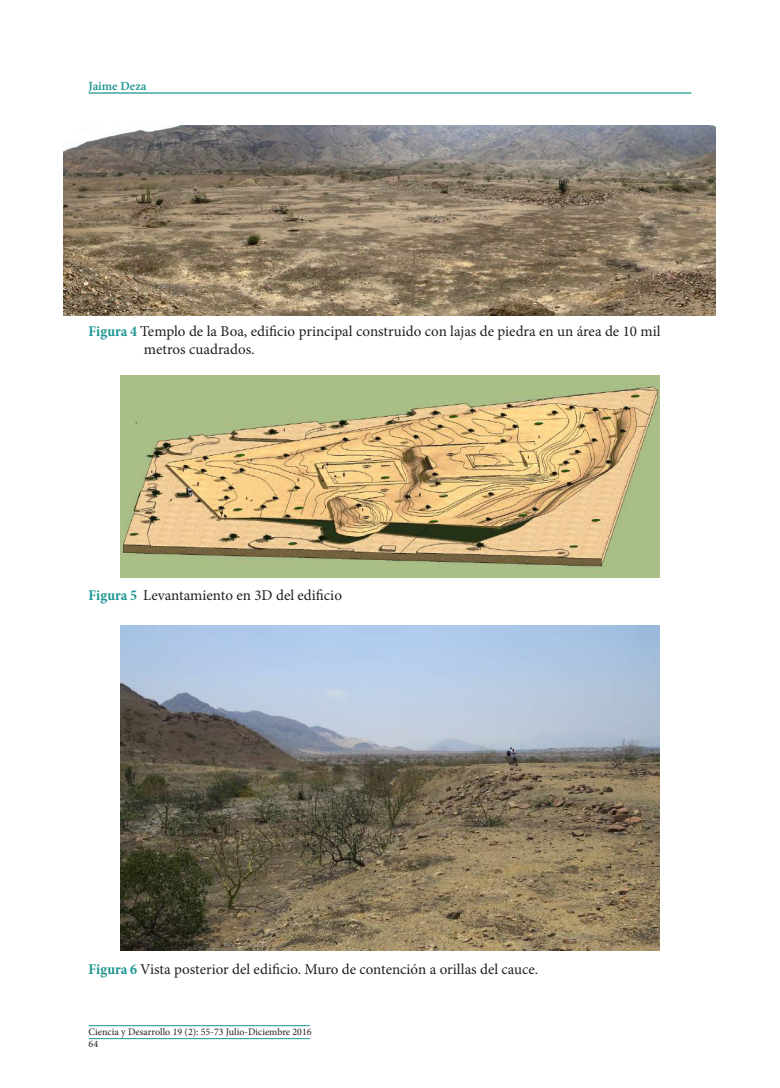
<style>
.page{position:relative;width:780px;height:1088px;background:#fff}
.page>*{position:absolute;margin:0;border:0;box-sizing:border-box;transform-origin:0 0}
.t1{font:15px/18px "Minion Pro";color:#231f20}
.t2{font:600 12.5px "Minion Pro";color:#1c9590}
.t3{font:10px/12px "Minion Pro";color:#231f20}
.s1{font-weight:700;font-stretch:condensed;color:#1c9590}
</style>
<div class="page">
<img style="left:64px;top:125px;width:651px;height:190px">
<img style="left:121px;top:626px;width:538px;height:324px">
<img style="left:120px;top:376px;width:539px;height:202px">
<hr style="left:89px;top:92px;width:602px;height:2px;background:#1c9590">
<hr style="left:89px;top:1025px;width:221px;height:1px;background:#1c9590">
<hr style="left:89px;top:1038px;width:221px;height:1px;background:#1c9590">
<p class="t2" style="left:89px;top:78px;width:59px">Jaime Deza</p>
<p class="t1" style="left:144px;top:322px;width:518px;text-indent:-55px"><span class="s1">Figura 4</span> Templo de la Boa, edificio principal construido con lajas de piedra en un área de 10 mil metros cuadrados.</p>
<p class="t1" style="left:89px;top:586px;width:255px"><span class="s1">Figura 5</span> Levantamiento en 3D del edificio</p>
<p class="t1" style="left:89px;top:960px;width:451px"><span class="s1">Figura 6</span> Vista posterior del edificio. Muro de contención a orillas del cauce.</p>
<p class="t3" style="left:89px;top:1026px;width:224px">Ciencia y Desarrollo 19 (2): 55-73 Julio-Diciembre 2016<br>64</p>
</div>
